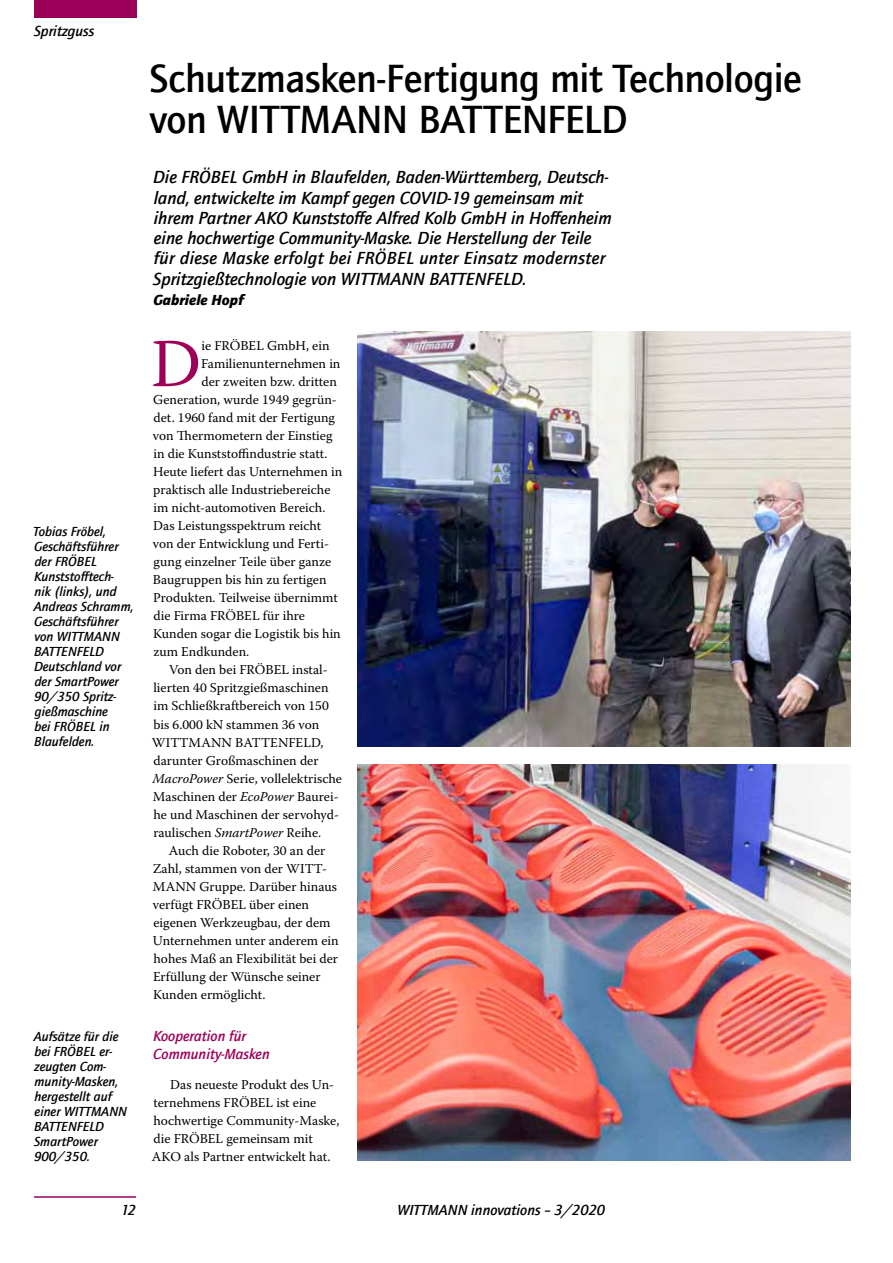
<style>
.page{position:relative;width:893px;height:1263px;background:#fff}
.page>*{position:absolute;margin:0;border:0;box-sizing:border-box;transform-origin:0 0}
.t1{font:68.25px "Warnock Pro";color:#9c0059}
.t2{font:500 40.5px/40.5px "Quay Sans ITC Com";letter-spacing:-.01em;color:#000}
.t3{font:italic 500 18px/20.2px "Quay Sans ITC Com";color:#000}
.t4{font:italic 500 15px "Quay Sans ITC Com";color:#000}
.t5{font:italic 500 15px/18px "Quay Sans ITC Com";color:#9c0059}
.t6{font:italic 900 15px "Quay Sans ITC Com";color:#000}
.t7{font:13.5px/18px "Warnock Pro";color:#000}
.t8{font:italic 500 13.5px/15px "Quay Sans ITC Com";color:#000}
.s1{font-style:italic}
</style>
<div class="page">
<div style="left:34px;top:0;width:102px;height:18px;background:#9c0059"></div>
<hr style="left:34px;top:1196px;width:102px;height:2px;background:#9c0059">
<img style="left:357px;top:332px;width:493px;height:414px">
<img style="left:357px;top:764px;width:493px;height:397px">
<p class="t4" style="left:34px;top:22px;width:62px">Spritzguss</p>
<p class="t8" style="left:33px;top:523px;width:102px">Tobias Fröbel,<br>Geschäftsführer der FRÖBEL<br>Kunststofftech-<br>nik (links), und<br>Andreas Schramm,<br>Geschäftsführer von WITTMANN<br>BATTENFELD<br>Deutschland vor der SmartPower<br>90/350 Spritz&shy;gießmaschine<br>bei FRÖBEL in<br>Blaufelden.</p>
<p class="t8" style="left:34px;top:1029px;width:95px">Aufsätze für die bei FRÖBEL er&shy;zeugten Com&shy;munity-Masken, hergestellt auf einer WITTMANN<br>BATTENFELD<br>SmartPower<br>900/350.</p>
<h2 class="t2" style="left:149px;top:58px;width:654px">Schutzmasken-Fertigung mit Technologie von WITTMANN BATTENFELD</h2>
<p class="t3" style="left:153px;top:167px;width:460px">Die FRÖBEL GmbH in Blaufelden, Baden-Württemberg, Deutsch&shy;land, entwickelte im Kampf gegen COVID-19 gemeinsam mit ihrem Partner AKO Kunststoffe Alfred Kolb GmbH in Hoffenheim eine hochwertige Community-Maske. Die Herstellung der Teile für diese Maske erfolgt bei FRÖBEL unter Einsatz modernster Spritzgießtechnologie von WITTMANN BATTENFELD.</p>
<p class="t6" style="left:153px;top:290px;width:92px">Gabriele Hopf</p>
<h1 class="t1" style="left:151px;top:323px;width:52px">D</h1>
<p class="t7" style="left:201px;top:336px;width:130px">ie FRÖBEL GmbH, ein</p>
<p class="t7" style="left:201px;top:354px;width:141px">Familienunternehmen in</p>
<p class="t7" style="left:202px;top:372px;width:137px">der zweiten bzw. dritten</p>
<p class="t7" style="left:153px;top:390px;width:185px">Generation, wurde 1949 gegrün-</p>
<p class="t7" style="left:153px;top:408px;width:183px">det. 1960 fand mit der Fertigung</p>
<p class="t7" style="left:153px;top:426px;width:181px">von Thermometern der Einstieg</p>
<p class="t7" style="left:153px;top:444px;width:176px">in die Kunststoffindustrie statt.</p>
<p class="t7" style="left:153px;top:462px;width:191px">Heute liefert das Unternehmen in</p>
<p class="t7" style="left:153px;top:480px;width:179px">praktisch alle Industriebereiche</p>
<p class="t7" style="left:153px;top:498px;width:174px">im nicht-automotiven Bereich.</p>
<p class="t7" style="left:153px;top:517px;width:170px">Das Leistungsspektrum reicht</p>
<p class="t7" style="left:153px;top:535px;width:178px">von der Entwicklung und Ferti-</p>
<p class="t7" style="left:154px;top:553px;width:179px">gung einzelner Teile über ganze</p>
<p class="t7" style="left:153px;top:571px;width:175px">Baugruppen bis hin zu fertigen</p>
<p class="t7" style="left:153px;top:589px;width:186px">Produkten. Teilweise übernimmt</p>
<p class="t7" style="left:153px;top:607px;width:153px">die Firma FRÖBEL für ihre</p>
<p class="t7" style="left:153px;top:625px;width:189px">Kunden sogar die Logistik bis hin</p>
<p class="t7" style="left:153px;top:643px;width:97px">zum Endkunden.</p>
<p class="t7" style="left:169px;top:661px;width:160px">Von den bei FRÖBEL instal-</p>
<p class="t7" style="left:153px;top:679px;width:177px">lierten 40 Spritzgießmaschinen</p>
<p class="t7" style="left:153px;top:697px;width:177px">im Schließkraftbereich von 150</p>
<p class="t7" style="left:153px;top:715px;width:167px">bis 6.000 kN stammen 36 von</p>
<p class="t7" style="left:152px;top:733px;width:173px">WITTMANN BATTENFELD,</p>
<p class="t7" style="left:153px;top:751px;width:167px">darunter Großmaschinen der</p>
<p class="t7" style="left:153px;top:769px;width:191px"><span class="s1">MacroPower</span> Serie, vollelektrische</p>
<p class="t7" style="left:153px;top:787px;width:187px">Maschinen der <span class="s1">EcoPower</span> Baurei-</p>
<p class="t7" style="left:153px;top:805px;width:187px">he und Maschinen der servohyd-</p>
<p class="t7" style="left:153px;top:823px;width:169px">raulischen <span class="s1">SmartPower</span> Reihe.</p>
<p class="t7" style="left:169px;top:841px;width:158px">Auch die Roboter, 30 an der</p>
<p class="t7" style="left:153px;top:859px;width:176px">Zahl, stammen von der WITT-</p>
<p class="t7" style="left:153px;top:877px;width:186px">MANN Gruppe. Darüber hinaus</p>
<p class="t7" style="left:153px;top:895px;width:158px">verfügt FRÖBEL über einen</p>
<p class="t7" style="left:153px;top:913px;width:179px">eigenen Werkzeugbau, der dem</p>
<p class="t7" style="left:153px;top:931px;width:187px">Unternehmen unter anderem ein</p>
<p class="t7" style="left:153px;top:949px;width:186px">hohes Maß an Flexibilität bei der</p>
<p class="t7" style="left:153px;top:967px;width:169px">Erfüllung der Wünsche seiner</p>
<p class="t7" style="left:153px;top:985px;width:114px">Kunden ermöglicht.</p>
<p class="t5" style="left:153px;top:1026px;width:118px">Kooperation für<br>Community-Masken</p>
<p class="t7" style="left:152px;top:1075px;width:189px;text-indent:18px">Das neueste Produkt des Un&shy;ternehmens FRÖBEL ist eine hochwertige Community-Maske, die FRÖBEL gemeinsam mit<br>AKO als Partner entwickelt hat.</p>
<p class="t4" style="left:121px;top:1201px;width:16px">12</p>
<p class="t4" style="left:397px;top:1201px;width:209px">WITTMANN innovations – 3/2020</p>
</div>
